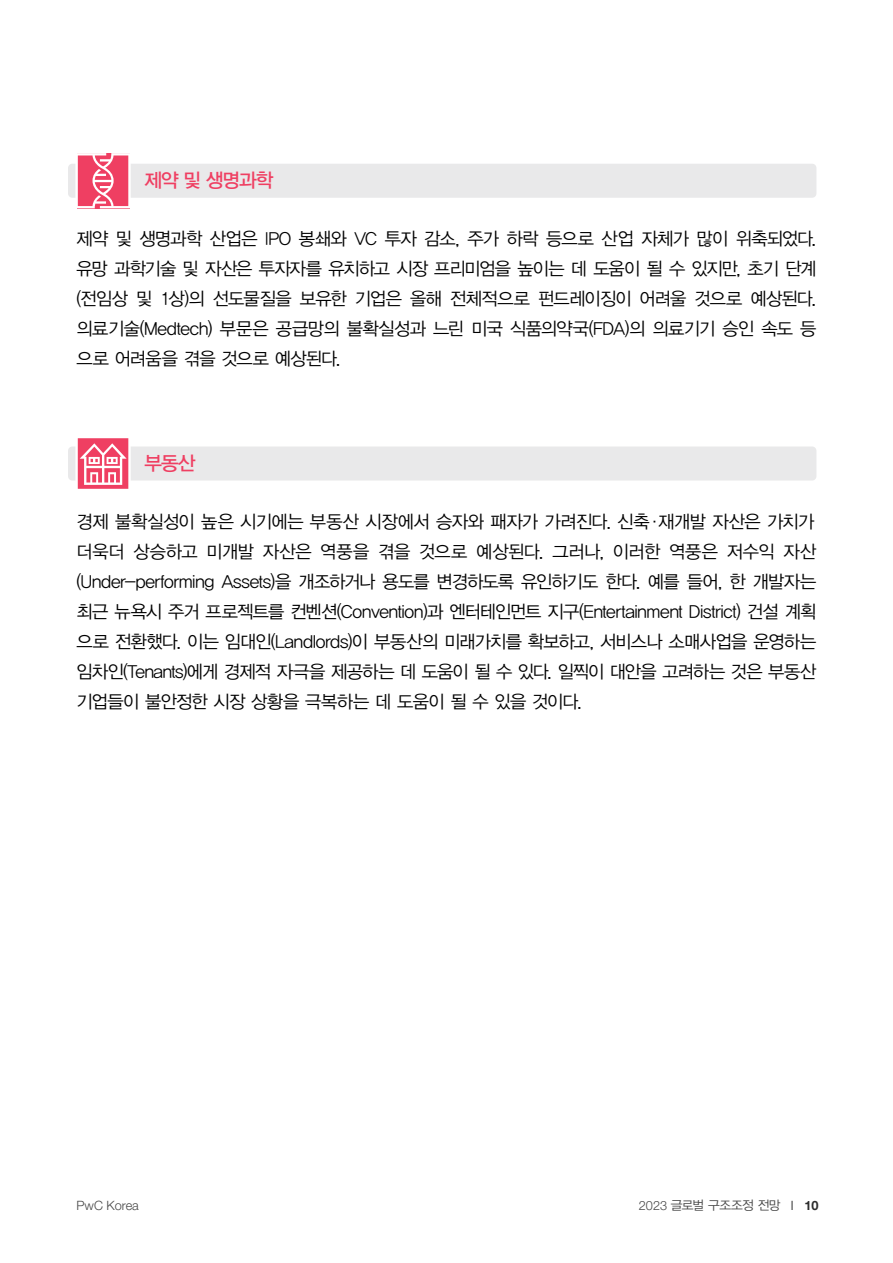
<style>
.page{position:relative;width:893px;height:1263px;background:#fff}
.page>*{position:absolute;margin:0;border:0;box-sizing:border-box;transform-origin:0 0}
.t1{font:19.5px "YDVYGO33";letter-spacing:-.05em;color:#ef3f62}
.t2{font:18px/30px "YDVYGO32";letter-spacing:-.035em;color:#000;text-align:justify}
.t3{font:12.75px "YDVYGO32";letter-spacing:-.05em;color:#464646}
.t4{font:300 12.75px "Helvetica Neue LT Pro";color:#464646}
.s1{font-family:"Helvetica Neue LT Pro";font-weight:300}
.s2{font-family:"Helvetica Neue LT Pro"}
.s3{font-family:"Helvetica Neue LT Pro";font-weight:700;color:#2d2d2d}
</style>
<div class="page">
<div style="left:68px;top:164px;width:748px;height:34px;background:#e9e9ea;border-radius:4px"></div>
<div style="left:68px;top:446px;width:748px;height:34px;background:#e9e9ea;border-radius:4px"></div>
<svg style="left:75px;top:438px;width:56px;height:51px;background:#f48399"></svg>
<svg style="left:75px;top:153px;width:56px;height:55px;background:#f3768f"></svg>
<p class="t1" style="left:145px;top:167px;width:130px">제약 및 생명과학</p>
<p class="t2" style="left:77px;top:222px;width:741px">제약 및 생명과학 산업은 IPO 봉쇄와 VC 투자 감소, 주가 하락 등으로 산업 자체가 많이 위축되었다. 유망 과학기술 및 자산은 투자자를 유치하고 시장 프리미엄을 높이는 데 도움이 될 수 있지만, 초기 단계 (전임상 및 1상)의 선도물질을 보유한 기업은 올해 전체적으로 펀드레이징이 어려울 것으로 예상된다. 의료기술(Medtech) 부문은 공급망의 불확실성과 느린 미국 식품의약국(FDA)의 의료기기 승인 속도 등 으로 어려움을 겪을 것으로 예상된다.</p>
<p class="t1" style="left:145px;top:450px;width:52px">부동산</p>
<p class="t2" style="left:77px;top:505px;width:741px">경제 불확실성이 높은 시기에는 부동산 시장에서 승자와 패자가 가려진다. 신축·재개발 자산은 가치가 더욱더 상승하고 미개발 자산은 역풍을 겪을 것으로 예상된다. 그러나, 이러한 역풍은 저수익 자산 (Under-performing Assets)을 개조하거나 용도를 변경하도록 유인하기도 한다. 예를 들어, 한 개발자는 최근 뉴욕시 주거 프로젝트를 컨벤션(Convention)과 엔터테인먼트 지구(Entertainment District) 건설 계획 으로 전환했다. 이는 임대인(Landlords)이 부동산의 미래가치를 확보하고, 서비스나 소매사업을 운영하는 임차인(Tenants)에게 경제적 자극을 제공하는 데 도움이 될 수 있다. 일찍이 대안을 고려하는 것은 부동산 기업들이 불안정한 시장 상황을 극복하는 데 도움이 될 수 있을 것이다.</p>
<p class="t4" style="left:77px;top:1198px;width:64px">PwC Korea</p>
<p class="t3" style="left:639px;top:1197px;width:181px"><span class="s1">2023</span> 글로벌 구조조정 전망 <span class="s2">l</span> <span class="s3">10</span></p>
</div>
